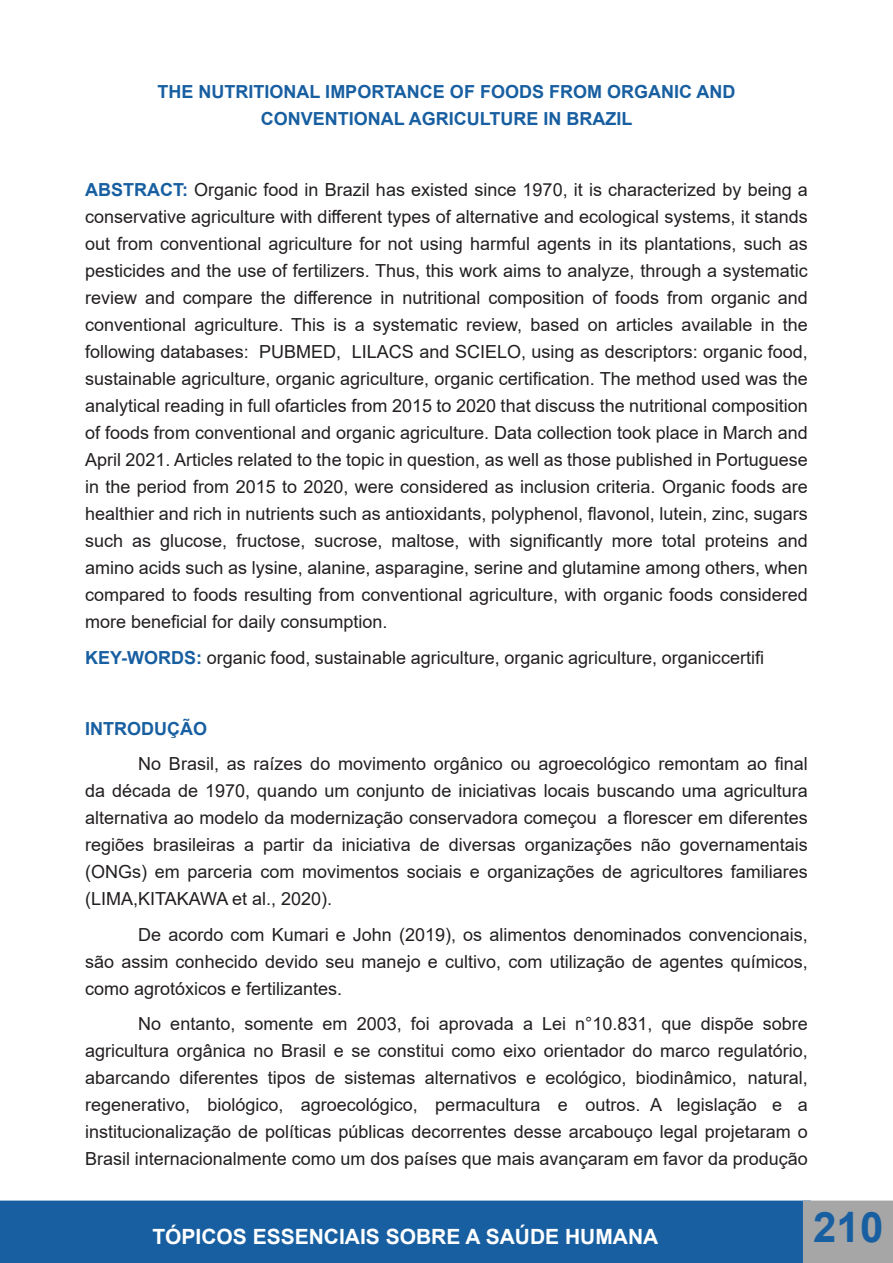
<style>
.page{position:relative;width:893px;height:1263px;background:#fff}
.page>*{position:absolute;margin:0;border:0;box-sizing:border-box;transform-origin:0 0}
.t1{font:700 42px "Arial";color:#185fa1}
.t2{font:700 21px "Arial";color:#fff}
.Corpo_de_texto{font:18px/27px "Arial";color:#231f20;text-align:justify}
.Corpo_de_texto-2{font:700 18px/27px "Arial";color:#185fa1;text-align:center}
.Parágrafo_da_Lista{font:700 18px "Arial";color:#185fa1}
.s1{font-weight:700;color:#185fa1}
</style>
<div class="page">
<div style="left:0;top:1200px;width:811px;height:63px;background:#185fa1;border:2px solid #185fa1"></div>
<div style="left:803px;top:1200px;width:90px;height:63px;background:#a6a6a6;border:2px solid #a6a6a6"></div>
<div style="left:10px;top:1212px;width:790px;height:49px;background:#185fa1"></div>
<p class="Corpo_de_texto-2" style="left:158px;top:79px;width:579px">THE NUTRITIONAL IMPORTANCE OF FOODS FROM ORGANIC AND<br>CONVENTIONAL AGRICULTURE IN BRAZIL</p>
<p class="Corpo_de_texto" style="left:85px;top:176px;width:724px"><span class="s1">ABSTRACT:</span> Organic food in Brazil has existed since 1970, it is characterized by being a conservative agriculture with different types of alternative and ecological systems, it stands out from conventional agriculture for not using harmful agents in its plantations, such as pesticides and the use of fertilizers. Thus, this work aims to analyze, through a systematic review and compare the difference in nutritional composition of foods from organic and conventional agriculture. This is a systematic review, based on articles available in the following databases: PUBMED, LILACS and SCIELO, using as descriptors: organic food, sustainable agriculture, organic agriculture, organic certification. The method used was the analytical reading in full of articles from 2015 to 2020 that discuss the nutritional composition of foods from conventional and organic agriculture. Data collection took place in March and April 2021. Articles related to the topic in question, as well as those published in Portuguese in the period from 2015 to 2020, were considered as inclusion criteria. Organic foods are healthier and rich in nutrients such as antioxidants, polyphenol, flavonol, lutein, zinc, sugars such as glucose, fructose, sucrose, maltose, with significantly more total proteins and amino acids such as lysine, alanine, asparagine, serine and glutamine among others, when compared to foods resulting from conventional agriculture, with organic foods considered more beneficial for daily consumption.</p>
<p class="Corpo_de_texto" style="left:85px;top:644px;width:681px"><span class="s1">KEY-WORDS:</span> organic food, sustainable agriculture, organic agriculture, organic certifi</p>
<p class="Parágrafo_da_Lista" style="left:85px;top:716px;width:123px">INTRODUÇÃO</p>
<p class="Corpo_de_texto" style="left:85px;top:750px;width:724px;text-indent:53px">No Brasil, as raízes do movimento orgânico ou agroecológico remontam ao final da década de 1970, quando um conjunto de iniciativas locais buscando uma agricultura alternativa ao modelo da modernização conservadora começou a florescer em diferentes regiões brasileiras a partir da iniciativa de diversas organizações não governamentais (ONGs) em parceria com movimentos sociais e organizações de agricultores familiares (LIMA,KITAKAWA et al., 2020).</p>
<p class="Corpo_de_texto" style="left:85px;top:921px;width:724px;text-indent:53px">De acordo com Kumari e John (2019), os alimentos denominados convencionais, são assim conhecido devido seu manejo e cultivo, com utilização de agentes químicos, como agrotóxicos e fertilizantes.</p>
<p class="Corpo_de_texto" style="left:85px;top:1010px;width:724px;text-indent:53px">No entanto, somente em 2003, foi aprovada a Lei n°10.831, que dispõe sobre agricultura orgânica no Brasil e se constitui como eixo orientador do marco regulatório, abarcando diferentes tipos de sistemas alternativos e ecológico, biodinâmico, natural, regenerativo, biológico, agroecológico, permacultura e outros. A legislação e a institucionalização de políticas públicas decorrentes desse arcabouço legal projetaram o Brasil internacionalmente como um dos países que mais avançaram em favor da produção</p>
<p class="t2" style="left:152px;top:1222px;width:507px">TÓPICOS ESSENCIAIS SOBRE A SAÚDE HUMANA</p>
<h1 class="t1" style="left:813px;top:1198px;width:72px">210</h1>
</div>
